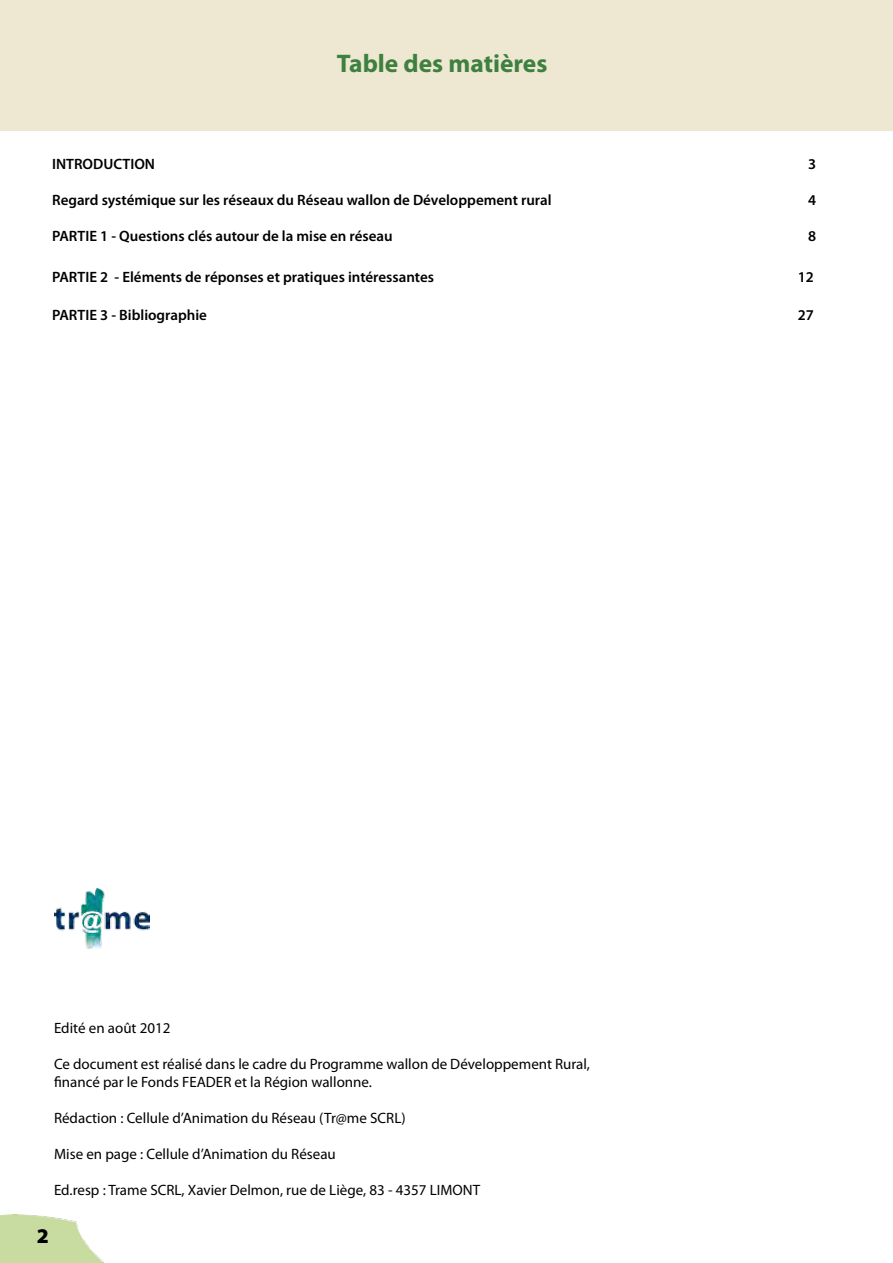
<style>
.page{position:relative;width:893px;height:1263px;background:#fff}
.page>*{position:absolute;margin:0;border:0;box-sizing:border-box;transform-origin:0 0}
.t1{font:700 25.5px "Myriad Pro";color:#3e803f}
.t2{font:900 21px "Myriad Pro";color:#000}
.t3{font:15px/18px "Myriad Pro";color:#000}
.t4{font:600 15px "Myriad Pro";color:#000}
</style>
<div class="page">
<img style="left:54px;top:889px;width:96px;height:60px">
<div style="left:0;top:0;width:893px;height:130px;background:#eee7d1"></div>
<img style="left:0;top:1214px;width:103px;height:49px">
<h1 class="t1" style="left:337px;top:47px;width:212px">Table des matières</h1>
<p class="t4" style="left:52px;top:155px;width:104px">INTRODUCTION</p>
<p class="t4" style="left:808px;top:155px;width:10px">3</p>
<p class="t4" style="left:52px;top:191px;width:501px">Regard systémique sur les réseaux du Réseau wallon de Développement rural</p>
<p class="t4" style="left:808px;top:191px;width:10px">4</p>
<p class="t4" style="left:52px;top:227px;width:342px">PARTIE 1 - Questions clés autour de la mise en réseau</p>
<p class="t4" style="left:808px;top:227px;width:10px">8</p>
<p class="t4" style="left:52px;top:267px;width:383px">PARTIE 2 - Eléments de réponses et pratiques intéressantes</p>
<p class="t4" style="left:798px;top:267px;width:18px">12</p>
<p class="t4" style="left:52px;top:305px;width:156px">PARTIE 3 - Bibliographie</p>
<p class="t4" style="left:798px;top:305px;width:18px">27</p>
<p class="t3" style="left:54px;top:1019px;width:118px">Edité en août 2012</p>
<p class="t3" style="left:54px;top:1055px;width:537px">Ce document est réalisé dans le cadre du Programme wallon de Développement Rural, financé par le Fonds FEADER et la Région wallonne.</p>
<p class="t3" style="left:54px;top:1109px;width:353px">Rédaction : Cellule d’Animation du Réseau (Tr@me SCRL)</p>
<p class="t3" style="left:54px;top:1145px;width:283px">Mise en page : Cellule d’Animation du Réseau</p>
<p class="t3" style="left:54px;top:1181px;width:428px">Ed.resp : Trame SCRL, Xavier Delmon, rue de Liège, 83 - 4357 LIMONT</p>
<h2 class="t2" style="left:37px;top:1223px;width:14px">2</h2>
</div>
